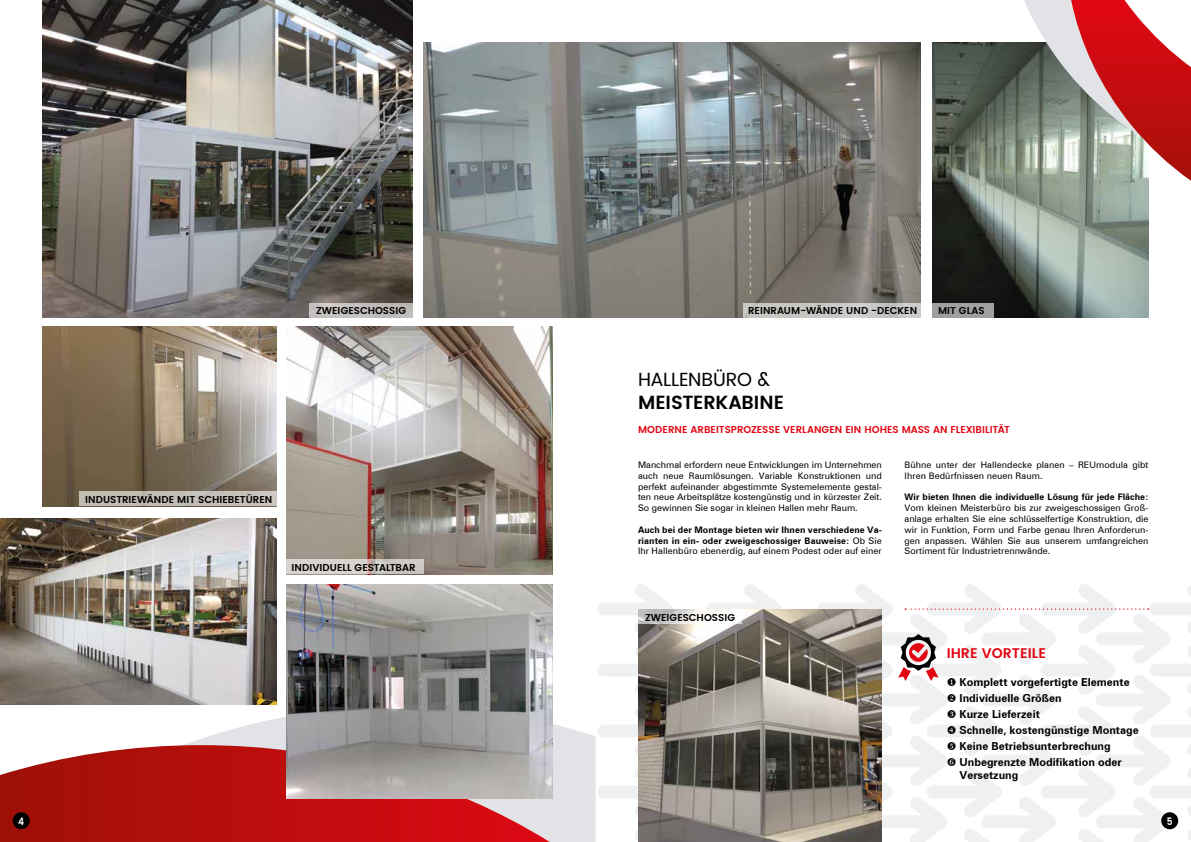
<style>
.page{position:relative;width:1191px;height:842px;background:#fff}
.page>*{position:absolute;margin:0;border:0;box-sizing:border-box;transform-origin:0 0}
.t1{font:600 19px "Poppins";letter-spacing:-.005em;color:#000}
.t2{font:19px "Poppins";letter-spacing:-.01em;color:#000}
.t3{font:600 14px "Poppins";color:#e30613}
.t4{font:700 11px/16px "Zurich BT";color:#000}
.t5{font:600 10.4px "Poppins";color:#fff;scale:.87 1}
.t6{font:600 10px "Poppins";color:#000}
.t7{font:600 10px "Poppins";color:#e30613}
.t8{font:9px/10.8px "Zurich BT";color:#000;text-align:justify}
.t9{font:700 9px/10.8px "Zurich BT";letter-spacing:.01em;color:#000;text-align:justify}
.s1{font-weight:400}
</style>
<div class="page">
<svg style="left:0;top:702px;width:595px;height:140px"></svg>
<svg style="left:0;top:745px;width:550px;height:97px;background:#bc2422"></svg>
<img style="left:0;top:518px;width:276px;height:186px">
<img style="left:424px;top:43px;width:497px;height:274px">
<img style="left:43px;top:326px;width:233px;height:180px">
<img style="left:43px;top:0;width:370px;height:317px">
<img style="left:286px;top:326px;width:267px;height:248px">
<img style="left:286px;top:585px;width:267px;height:214px">
<img style="left:932px;top:43px;width:216px;height:274px">
<svg style="left:1021px;top:0;width:170px;height:181px;background:#bd7c79"></svg>
<div style="left:743px;top:303px;width:178px;height:14px;background:#c8c7c3"></div>
<div style="left:309px;top:303px;width:104px;height:14px;background:#c3bfbe"></div>
<div style="left:79px;top:491px;width:197px;height:15px;background:#c3bdb5"></div>
<div style="left:932px;top:303px;width:62px;height:14px;background:#a0a0a0"></div>
<svg style="left:286px;top:559px;width:138px;height:15px;background:#d3cdc8"></svg>
<div style="left:13px;top:812px;width:17px;height:17px;background:#000;border-radius:50%"></div>
<svg style="left:598px;top:584px;width:593px;height:258px"></svg>
<p class="t6" style="left:316px;top:303px;width:92px">ZWEIGESCHOSSIG</p>
<p class="t6" style="left:748px;top:303px;width:171px">REINRAUM-WÄNDE UND -DECKEN</p>
<p class="t6" style="left:938px;top:303px;width:48px">MIT GLAS</p>
<p class="t6" style="left:85px;top:492px;width:189px">INDUSTRIEWÄNDE MIT SCHIEBETÜREN</p>
<p class="t6" style="left:291px;top:560px;width:125px">INDIVIDUELL GESTALTBAR</p>
<h1 class="t2" style="left:638px;top:366px;width:134px">HALLENBÜRO &amp;</h1>
<h1 class="t1" style="left:638px;top:388px;width:148px">MEISTERKABINE</h1>
<p class="t7" style="left:638px;top:422px;width:373px">MODERNE ARBEITSPROZESSE VERLANGEN EIN HOHES MASS AN FLEXIBILITÄT</p>
<p class="t8" style="left:638px;top:459px;width:245px">Manchmal erfordern neue Entwicklungen im Unternehmen auch neue Raumlösungen. Variable Konstruktionen und perfekt aufeinander abgestimmte Systemelemente gestal&shy;ten neue Arbeitsplätze kostengünstig und in kürzester Zeit.<br>So gewinnen Sie sogar in kleinen Hallen mehr Raum.</p>
<p class="t9" style="left:638px;top:524px;width:245px">Auch bei der Montage bieten wir Ihnen verschiedene Va&shy;rianten in ein- oder zweigeschossiger Bauweise: <span class="s1">Ob Sie Ihr Hallenbüro ebenerdig, auf einem Podest oder auf einer</span></p>
<p class="t8" style="left:904px;top:459px;width:245px">Bühne unter der Hallendecke planen – REUmodula gibt<br>Ihren Bedürfnissen neuen Raum.</p>
<p class="t9" style="left:904px;top:492px;width:245px">Wir bieten Ihnen die individuelle Lösung für jede Fläche:</p>
<p class="t8" style="left:904px;top:502px;width:245px">Vom kleinen Meisterbüro bis zur zweigeschossigen Groß&shy;anlage erhalten Sie eine schlüsselfertige Konstruktion, die wir in Funktion, Form und Farbe genau Ihren Anforderun&shy;gen anpassen. Wählen Sie aus unserem umfangreichen Sortiment für Industrietrennwände.</p>
<p class="t6" style="left:645px;top:610px;width:92px">ZWEIGESCHOSSIG</p>
<h2 class="t3" style="left:946px;top:643px;width:101px">IHRE VORTEILE</h2>
<p class="t4" style="left:946px;top:674px;width:185px">◆ Komplett vorgefertigte Elemente</p>
<p class="t4" style="left:959px;top:690px;width:181px;text-indent:-13px">❖ Individuelle Größen<br>Kurze Lieferzeit<br>Schnelle, kostengünstige Montage<br>Keine Betriebsunterbrechung<br>Unbegrenzte Modifikation oder</p>
<p class="t4" style="left:959px;top:767px;width:60px">Versetzung</p>
<p class="t5" style="left:18px;top:813px;width:8px">4</p>
<p class="t5" style="left:1166px;top:813px;width:8px">5</p>
</div>
